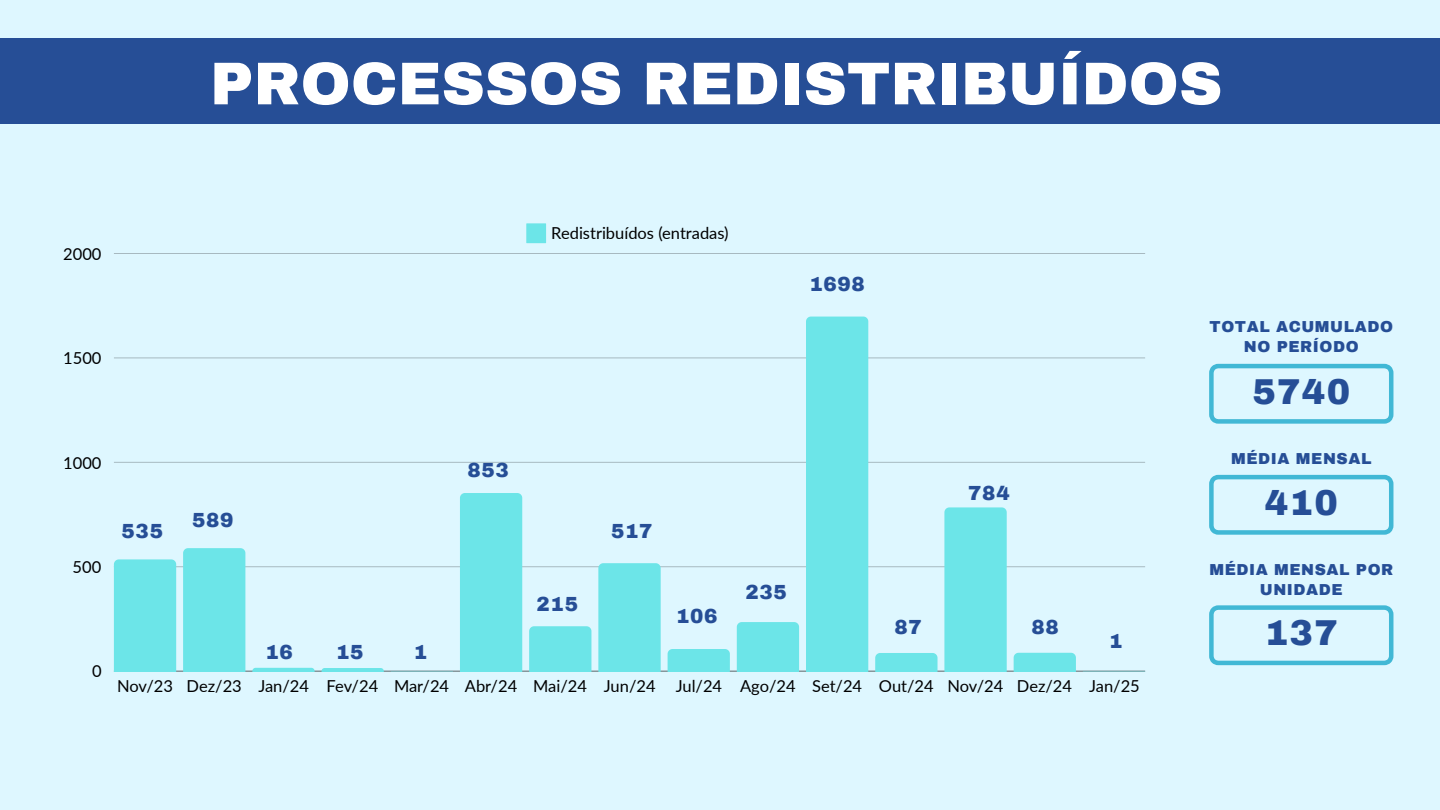
<style>
.page{position:relative;width:1440px;height:810px;background:#def7ff}
.page>*{position:absolute;margin:0;border:0;box-sizing:border-box;transform-origin:0 0}
.t1{font:900 60.4px "Archivo";color:#fff}
.t2{font:900 35.2px "Archivo";letter-spacing:.035em;color:#264e96}
.t3{font:900 20px "Archivo";letter-spacing:.035em;color:#264e96}
.t4{font:16.5px "Lato";color:#000}
.t5{font:900 15.6px/19.6px "Archivo";letter-spacing:.035em;color:#264e96;text-align:center}
</style>
<div class="page">
<div style="left:0;top:38px;width:1440px;height:86px;background:#264e96"></div>
<svg style="left:526px;top:223px;width:20px;height:20px"></svg>
<hr style="left:114px;top:671px;width:1031px;height:1px;background:#000;opacity:.6">
<hr style="left:114px;top:566px;width:1031px;height:1px;background:#b4c8cf">
<hr style="left:114px;top:462px;width:1031px;height:1px;background:#b0c4cb">
<hr style="left:114px;top:358px;width:1031px;height:1px;background:#c7dde5">
<hr style="left:114px;top:253px;width:1031px;height:1px;background:#a7b9c0">
<div style="left:114px;top:559px;width:62px;height:112px;background:#6ce5e8"></div>
<div style="left:183px;top:548px;width:62px;height:123px;background:#6ce5e8"></div>
<svg style="left:252px;top:668px;width:63px;height:3px"></svg>
<svg style="left:322px;top:668px;width:62px;height:3px"></svg>
<svg style="left:391px;top:671px;width:62px;height:1px"></svg>
<div style="left:460px;top:493px;width:62px;height:178px;background:#6ce5e8"></div>
<div style="left:529px;top:626px;width:62px;height:45px;background:#6ce5e8"></div>
<div style="left:598px;top:563px;width:63px;height:108px;background:#6ce5e8"></div>
<svg style="left:668px;top:649px;width:62px;height:22px"></svg>
<div style="left:737px;top:622px;width:62px;height:49px;background:#6ce5e8"></div>
<div style="left:806px;top:317px;width:62px;height:354px;background:#6ce5e8"></div>
<svg style="left:875px;top:653px;width:63px;height:18px"></svg>
<div style="left:944px;top:507px;width:63px;height:164px;background:#6ce5e8"></div>
<svg style="left:1014px;top:653px;width:62px;height:18px"></svg>
<svg style="left:1083px;top:671px;width:62px;height:1px"></svg>
<svg style="left:1209px;top:364px;width:184px;height:60px"></svg>
<svg style="left:1209px;top:475px;width:184px;height:60px"></svg>
<svg style="left:1209px;top:605px;width:184px;height:60px"></svg>
<p class="t1" style="left:210px;top:51px;width:1014px">PROCESSOS REDISTRIBUÍDOS</p>
<p class="t4" style="left:63px;top:243px;width:40px">2000</p>
<p class="t4" style="left:63px;top:348px;width:40px">1500</p>
<p class="t4" style="left:551px;top:222px;width:179px">Redistribuídos (entradas)</p>
<p class="t3" style="left:809px;top:274px;width:57px">1698</p>
<p class="t4" style="left:63px;top:452px;width:40px">1000</p>
<p class="t4" style="left:73px;top:557px;width:30px">500</p>
<p class="t4" style="left:92px;top:661px;width:11px">0</p>
<p class="t3" style="left:122px;top:521px;width:43px">535</p>
<p class="t3" style="left:192px;top:509px;width:43px">589</p>
<p class="t3" style="left:266px;top:642px;width:29px">16</p>
<p class="t3" style="left:336px;top:642px;width:29px">15</p>
<p class="t3" style="left:414px;top:642px;width:15px">1</p>
<p class="t3" style="left:467px;top:459px;width:43px">853</p>
<p class="t3" style="left:537px;top:594px;width:43px">215</p>
<p class="t3" style="left:611px;top:521px;width:43px">517</p>
<p class="t3" style="left:676px;top:605px;width:43px">106</p>
<p class="t3" style="left:745px;top:582px;width:43px">235</p>
<p class="t3" style="left:968px;top:482px;width:43px">784</p>
<p class="t3" style="left:894px;top:617px;width:29px">87</p>
<p class="t3" style="left:1032px;top:617px;width:29px">88</p>
<h3 class="t3" style="left:1109px;top:630px;width:15px">1</h3>
<p class="t4" style="left:117px;top:676px;width:1024px">Nov/23 Dez/23 Jan/24 Fev/24 Mar/24 Abr/24 Mai/24 Jun/24 Jul/24 Ago/24 Set/24 Out/24 Nov/24 Dez/24 Jan/25</p>
<p class="t5" style="left:1210px;top:317px;width:185px">TOTAL ACUMULADO<br>NO PERÍODO</p>
<h3 class="t2" style="left:1252px;top:373px;width:99px">5740</h3>
<h3 class="t5" style="left:1231px;top:449px;width:142px">MÉDIA MENSAL</h3>
<h4 class="t2" style="left:1265px;top:484px;width:75px">410</h4>
<p class="t5" style="left:1209px;top:560px;width:185px">MÉDIA MENSAL POR<br>UNIDADE</p>
<h2 class="t2" style="left:1265px;top:615px;width:75px">137</h2>
</div>
